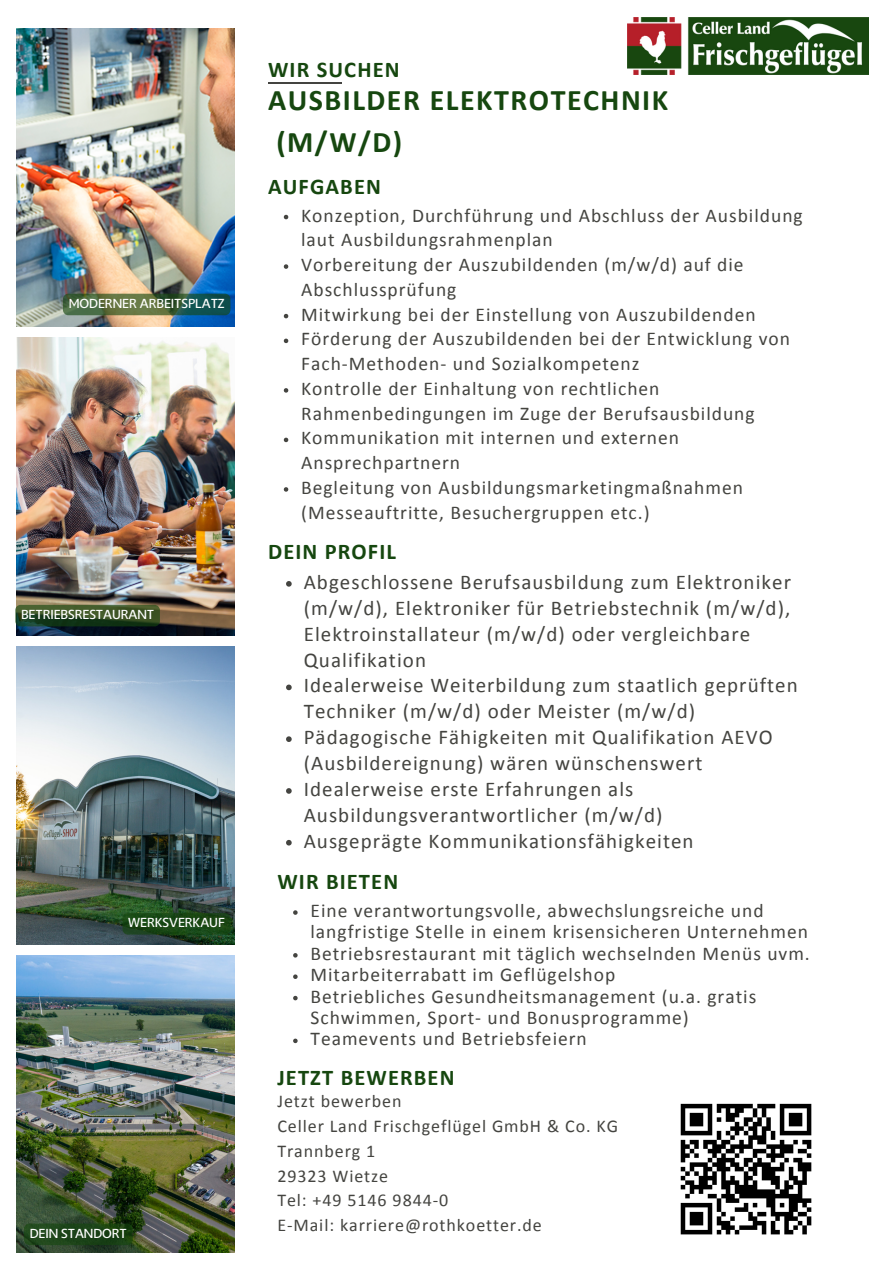
<style>
.page{position:relative;width:894px;height:1264px;background:#fff}
.page>*{position:absolute;margin:0;border:0;box-sizing:border-box;transform-origin:0 0}
.t1{font:700 30px/41.7px "Calibri";letter-spacing:.05em;color:#16470f}
.t2{font:700 22.5px "Calibri";letter-spacing:.05em;color:#16470f}
.t3{font:21px/25.8px "Calibri";letter-spacing:.05em;color:#444440}
.t4{font:19.5px/24.8px "Calibri";letter-spacing:.05em;color:#444440}
.t5{font:18px/24.8px "Calibri";letter-spacing:.05em;color:#444440}
.t6{font:14.55px "Slippy";color:#fff}
</style>
<div class="page">
<img style="left:16px;top:28px;width:218px;height:298px">
<img style="left:16px;top:338px;width:218px;height:297px">
<img style="left:16px;top:646px;width:218px;height:298px">
<img style="left:16px;top:955px;width:218px;height:297px">
<hr style="left:268px;top:82px;width:73px;height:2px;background:#444440">
<img style="left:627px;top:18px;width:241px;height:56px">
<svg style="left:680px;top:1103px;width:131px;height:131px"></svg>
<svg style="left:286px;top:581px;width:5px;height:5px"></svg>
<svg style="left:286px;top:684px;width:5px;height:6px"></svg>
<svg style="left:286px;top:736px;width:5px;height:6px"></svg>
<svg style="left:286px;top:788px;width:5px;height:5px"></svg>
<svg style="left:286px;top:839px;width:5px;height:6px"></svg>
<svg style="left:284px;top:215px;width:4px;height:4px"></svg>
<svg style="left:284px;top:264px;width:4px;height:5px"></svg>
<svg style="left:284px;top:314px;width:4px;height:4px"></svg>
<svg style="left:284px;top:338px;width:4px;height:5px"></svg>
<svg style="left:284px;top:388px;width:4px;height:4px"></svg>
<svg style="left:284px;top:437px;width:4px;height:5px"></svg>
<svg style="left:284px;top:487px;width:4px;height:4px"></svg>
<div style="left:24px;top:1223px;width:109px;height:21px;background:#16470f;border-radius:5px;opacity:.64"></div>
<div style="left:15px;top:605px;width:145px;height:21px;background:#16470f;border-radius:5px;opacity:.64"></div>
<svg style="left:63px;top:294px;width:167px;height:21px;background:#406443"></svg>
<svg style="left:293px;top:910px;width:4px;height:4px"></svg>
<svg style="left:293px;top:953px;width:4px;height:4px"></svg>
<svg style="left:293px;top:974px;width:4px;height:4px"></svg>
<svg style="left:293px;top:995px;width:4px;height:5px"></svg>
<svg style="left:293px;top:1038px;width:4px;height:5px"></svg>
<div style="left:122px;top:913px;width:109px;height:21px;background:#16470f;border-radius:5px"></div>
<p class="t6" style="left:69px;top:296px;width:157px">MODERNER ARBEITSPLATZ</p>
<p class="t6" style="left:21px;top:607px;width:135px">BETRIEBSRESTAURANT</p>
<h4 class="t6" style="left:128px;top:915px;width:98px">WERKSVERKAUF</h4>
<p class="t6" style="left:30px;top:1225px;width:98px">DEIN STANDORT</p>
<p class="t2" style="left:268px;top:60px;width:133px">WIR SUCHEN</p>
<p class="t1" style="left:268px;top:82px;width:401px">AUSBILDER ELEKTROTECHNIK (M/W/D)</p>
<p class="t2" style="left:268px;top:177px;width:114px">AUFGABEN</p>
<p class="t4" style="left:301px;top:204px;width:503px">Konzeption, Durchführung und Abschluss der Ausbildung laut Ausbildungsrahmenplan</p>
<p class="t4" style="left:301px;top:254px;width:444px">Vorbereitung der Auszubildenden (m/w/d) auf die<br>Abschlussprüfung</p>
<p class="t4" style="left:301px;top:303px;width:456px">Mitwirkung bei der Einstellung von Auszubildenden</p>
<p class="t4" style="left:301px;top:328px;width:490px">Förderung der Auszubildenden bei der Entwicklung von<br>Fach-Methoden- und Sozialkompetenz</p>
<p class="t4" style="left:301px;top:377px;width:455px">Kontrolle der Einhaltung von rechtlichen<br>Rahmenbedingungen im Zuge der Berufsausbildung</p>
<p class="t4" style="left:301px;top:427px;width:379px">Kommunikation mit internen und externen<br>Ansprechpartnern</p>
<h2 class="t4" style="left:301px;top:476px;width:443px">Begleitung von Ausbildungsmarketingmaßnahmen (Messeauftritte, Besuchergruppen etc.)</h2>
<p class="t2" style="left:268px;top:541px;width:129px">DEIN PROFIL</p>
<p class="t3" style="left:304px;top:570px;width:488px">Abgeschlossene Berufsausbildung zum Elektroniker (m/w/d), Elektroniker für Betriebstechnik (m/w/d), Elektroinstallateur (m/w/d) oder vergleichbare Qualifikation</p>
<p class="t3" style="left:304px;top:674px;width:495px">Idealerweise Weiterbildung zum staatlich geprüften<br>Techniker (m/w/d) oder Meister (m/w/d)</p>
<h2 class="t3" style="left:304px;top:726px;width:470px">Pädagogische Fähigkeiten mit Qualifikation AEVO (Ausbildereignung) wären wünschenswert</h2>
<h1 class="t3" style="left:304px;top:777px;width:360px">Idealerweise erste Erfahrungen als<br>Ausbildungsverantwortlicher (m/w/d)</h1>
<h2 class="t3" style="left:304px;top:829px;width:391px">Ausgeprägte Kommunikationsfähigkeiten</h2>
<h2 class="t2" style="left:277px;top:872px;width:122px">WIR BIETEN</h2>
<p class="t4" style="left:310px;top:901px;width:499px;line-height:21.3px">Eine verantwortungsvolle, abwechslungsreiche und langfristige Stelle in einem krisensicheren Unternehmen</p>
<p class="t4" style="left:310px;top:942px;width:500px">Betriebsrestaurant mit täglich wechselnden Menüs uvm.</p>
<p class="t4" style="left:310px;top:963px;width:306px">Mitarbeiterrabatt im Geflügelshop</p>
<p class="t4" style="left:310px;top:987px;width:447px;line-height:21.3px">Betriebliches Gesundheitsmanagement (u.a. gratis<br>Schwimmen, Sport- und Bonusprogramme)</p>
<p class="t4" style="left:310px;top:1028px;width:278px">Teamevents und Betriebsfeiern</p>
<p class="t2" style="left:277px;top:1067px;width:179px">JETZT BEWERBEN</p>
<h2 class="t5" style="left:277px;top:1090px;width:342px">Jetzt bewerben<br>Celler Land Frischgeflügel GmbH &amp; Co. KG<br>Trannberg 1<br>29323 Wietze<br>Tel: +49 5146 9844-0<br>E-Mail: karriere@rothkoetter.de</h2>
</div>
